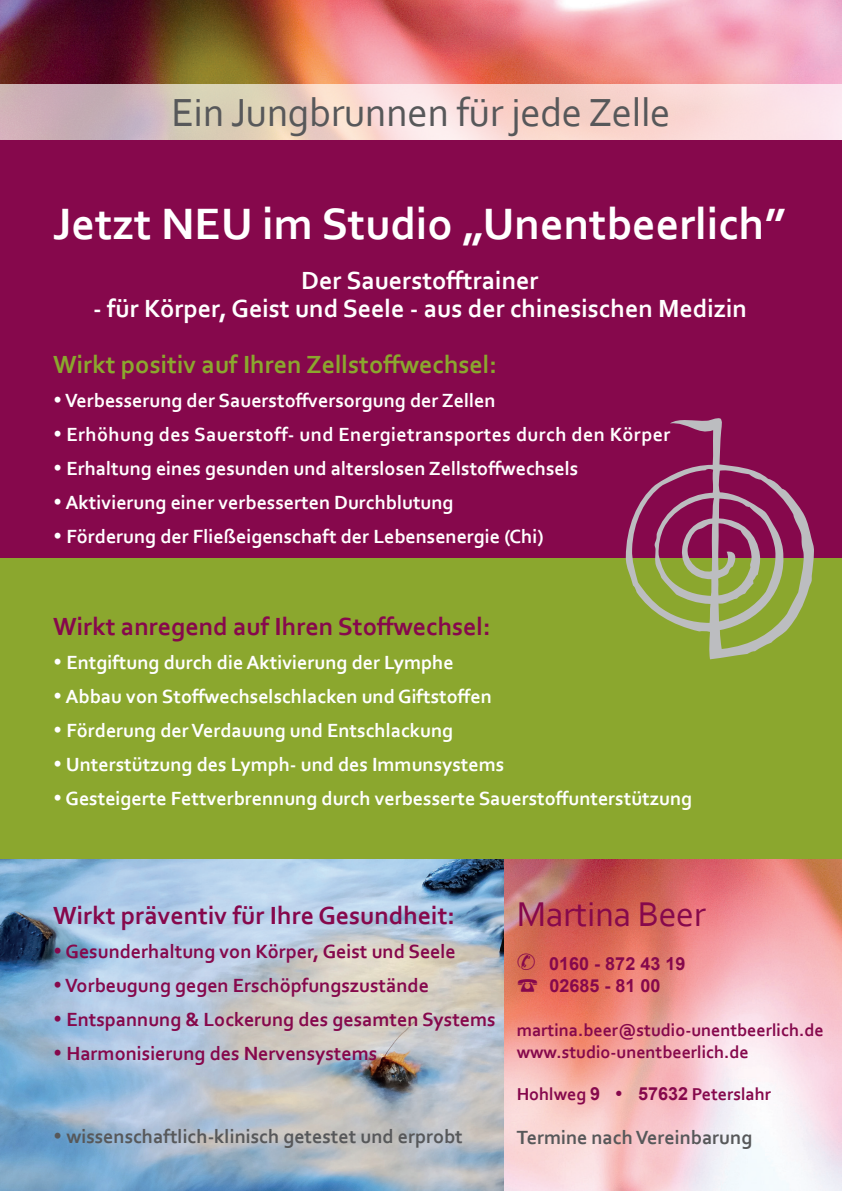
<style>
.page{position:relative;width:842px;height:1191px;background:#fff}
.page>*{position:absolute;margin:0;border:0;box-sizing:border-box;transform-origin:0 0}
.t1{font:700 46px "Corbel";color:#fff}
.t2{font:41px "Corbel";letter-spacing:-.01em;color:#57585a}
.t3{font:36px "Corbel";letter-spacing:-.01em;color:#86084c}
.t4{font:700 26px "Corbel";color:#fff}
.t5{font:700 26px "Corbel";color:#86084c}
.t6{font:700 26px "Corbel";color:#8ba72e}
.t7{font:700 20px "Corbel";color:#fff}
.t8{font:700 20px "Corbel";color:#86084c}
.t9{font:700 20px "Corbel";color:#57585a}
.t10{font:700 20px "Corbel";letter-spacing:.02em;color:#fff}
.t11{font:700 18px "Corbel";color:#86084c}
.t12{font:700 18px "Arial";color:#86084c}
.s1{font-family:"Arial"}
</style>
<div class="page">
<img style="left:0;top:859px;width:842px;height:332px">
<img style="left:0;top:0;width:842px;height:84px">
<div style="left:0;top:140px;width:842px;height:418px;background:#86084c"></div>
<div style="left:0;top:558px;width:842px;height:301px;background:#8ba72e"></div>
<svg style="left:0;top:84px;width:842px;height:56px;background:#ebd0cc"></svg>
<svg style="left:626px;top:418px;width:188px;height:241px"></svg>
<svg style="left:517px;top:953px;width:18px;height:17px"></svg>
<svg style="left:518px;top:978px;width:19px;height:13px"></svg>
<p class="t2" style="left:171px;top:87px;width:501px">Ein Jungbrunnen für jede Zelle</p>
<p class="t1" style="left:53px;top:195px;width:734px">Jetzt NEU im Studio „Unentbeerlich”</p>
<p class="t4" style="left:301px;top:264px;width:239px">Der Sauerstofftrainer</p>
<p class="t4" style="left:93px;top:292px;width:655px">- für Körper, Geist und Seele - aus der chinesischen Medizin</p>
<p class="t6" style="left:53px;top:348px;width:445px">Wirkt positiv auf Ihren Zellstoffwechsel:</p>
<p class="t7" style="left:53px;top:388px;width:444px">•Verbesserung der Sauerstoffversorgung der Zellen</p>
<p class="t10" style="left:53px;top:422px;width:619px">• Erhöhung des Sauerstoff- und Energietransportes durch den Körper</p>
<p class="t7" style="left:53px;top:456px;width:527px">• Erhaltung eines gesunden und alterslosen Zellstoffwechsels</p>
<p class="t7" style="left:53px;top:490px;width:402px">• Aktivierung einer verbesserten Durchblutung</p>
<p class="t7" style="left:53px;top:524px;width:492px">• Förderung der Fließeigenschaft der Lebensenergie (Chi)</p>
<p class="t5" style="left:53px;top:610px;width:439px">Wirkt anregend auf Ihren Stoffwechsel:</p>
<p class="t7" style="left:53px;top:650px;width:402px">• Entgiftung durch die Aktivierung der Lymphe</p>
<p class="t7" style="left:53px;top:684px;width:440px">• Abbau von Stoffwechselschlacken und Giftstoffen</p>
<p class="t7" style="left:53px;top:718px;width:402px">• Förderung der Verdauung und Entschlackung</p>
<p class="t7" style="left:53px;top:752px;width:453px">• Unterstützung des Lymph- und des Immunsystems</p>
<p class="t7" style="left:53px;top:786px;width:641px">• Gesteigerte Fettverbrennung durch verbesserte Sauerstoffunterstützung</p>
<p class="t5" style="left:53px;top:899px;width:403px">Wirkt präventiv für Ihre Gesundheit:</p>
<p class="t8" style="left:53px;top:939px;width:404px">• Gesunderhaltung von Körper, Geist und Seele</p>
<p class="t8" style="left:53px;top:973px;width:377px">• Vorbeugung gegen Erschöpfungszustände</p>
<p class="t8" style="left:53px;top:1007px;width:444px">• Entspannung &amp; Lockerung des gesamten Systems</p>
<p class="t8" style="left:53px;top:1041px;width:326px">• Harmonisierung des Nervensystems</p>
<p class="t9" style="left:53px;top:1124px;width:411px">• wissenschaftlich-klinisch getestet und erprobt</p>
<p class="t3" style="left:517px;top:891px;width:191px">Martina Beer</p>
<p class="t12" style="left:549px;top:951px;width:138px">0160 - 872 43 19</p>
<p class="t12" style="left:549px;top:973px;width:113px">02685 - 81 00</p>
<p class="t11" style="left:517px;top:1018px;width:308px">martina.beer@studio-unentbeerlich.de</p>
<p class="t11" style="left:517px;top:1040px;width:234px">www.studio-unentbeerlich.de</p>
<p class="t11" style="left:517px;top:1082px;width:256px">Hohlweg <span class="s1">9</span> • <span class="s1">57632</span> Peterslahr</p>
<p class="t9" style="left:517px;top:1124px;width:237px">Termine nach Vereinbarung</p>
</div>
